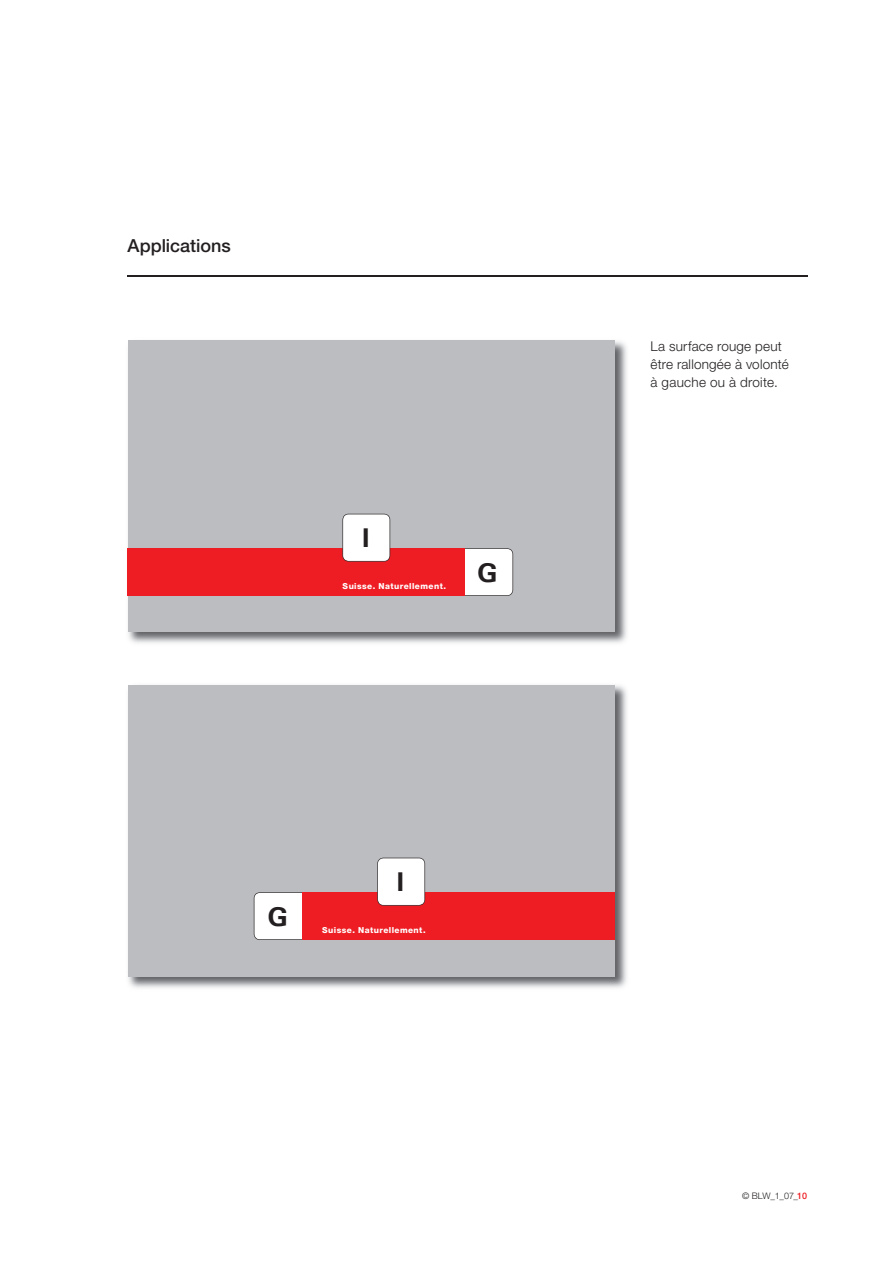
<style>
.page{position:relative;width:893px;height:1263px;background:#fff}
.page>*{position:absolute;margin:0;border:0;box-sizing:border-box;transform-origin:0 0}
.t1{font:700 25.95px "Univers";color:#231f20}
.t2{font:700 25.8px "Univers";color:#231f20}
.t3{font:500 18px "Helvetica Neue";color:#231f20}
.t4{font:300 13.5px/18px "Helvetica Neue";letter-spacing:.015em;color:#231f20}
.t5{font:300 9px "Helvetica Neue";color:#231f20}
.t6{font:800 8.25px "Helvetica Neue";letter-spacing:.05em;color:#fff}
.s1{font-weight:500;color:#ee1d23}
</style>
<div class="page">
<hr style="left:128px;top:276px;width:680px;height:1px;background:#231f20">
<img style="left:127px;top:340px;width:500px;height:303px">
<div style="left:128px;top:340px;width:486px;height:292px;background:#bcbdc0"></div>
<div style="left:465px;top:548px;width:48px;height:48px;background:#fff"></div>
<div style="left:128px;top:548px;width:337px;height:48px;background:#ee1d23"></div>
<img style="left:128px;top:685px;width:499px;height:303px">
<div style="left:128px;top:684px;width:486px;height:292px;background:#bcbdc0"></div>
<div style="left:254px;top:892px;width:48px;height:48px;background:#fff"></div>
<div style="left:302px;top:892px;width:312px;height:48px;background:#ee1d23"></div>
<svg style="left:377px;top:858px;width:48px;height:48px;background:#f4f1f1"></svg>
<svg style="left:342px;top:514px;width:48px;height:48px;background:#f4f1f1"></svg>
<h3 class="t3" style="left:128px;top:235px;width:105px">Applications</h3>
<p class="t6" style="left:343px;top:581px;width:105px">Suisse. Naturellement.</p>
<h2 class="t2" style="left:478px;top:556px;width:22px">G</h2>
<h1 class="t1" style="left:268px;top:900px;width:22px">G</h1>
<h1 class="t1" style="left:397px;top:865px;width:9px">I</h1>
<p class="t6" style="left:322px;top:925px;width:105px">Suisse. Naturellement.</p>
<p class="t4" style="left:651px;top:337px;width:140px">La surface rouge peut être rallongée à volonté à gauche ou à droite.</p>
<p class="t5" style="left:742px;top:1190px;width:67px">© BLW_1_07_<span class="s1">10</span></p>
</div>
